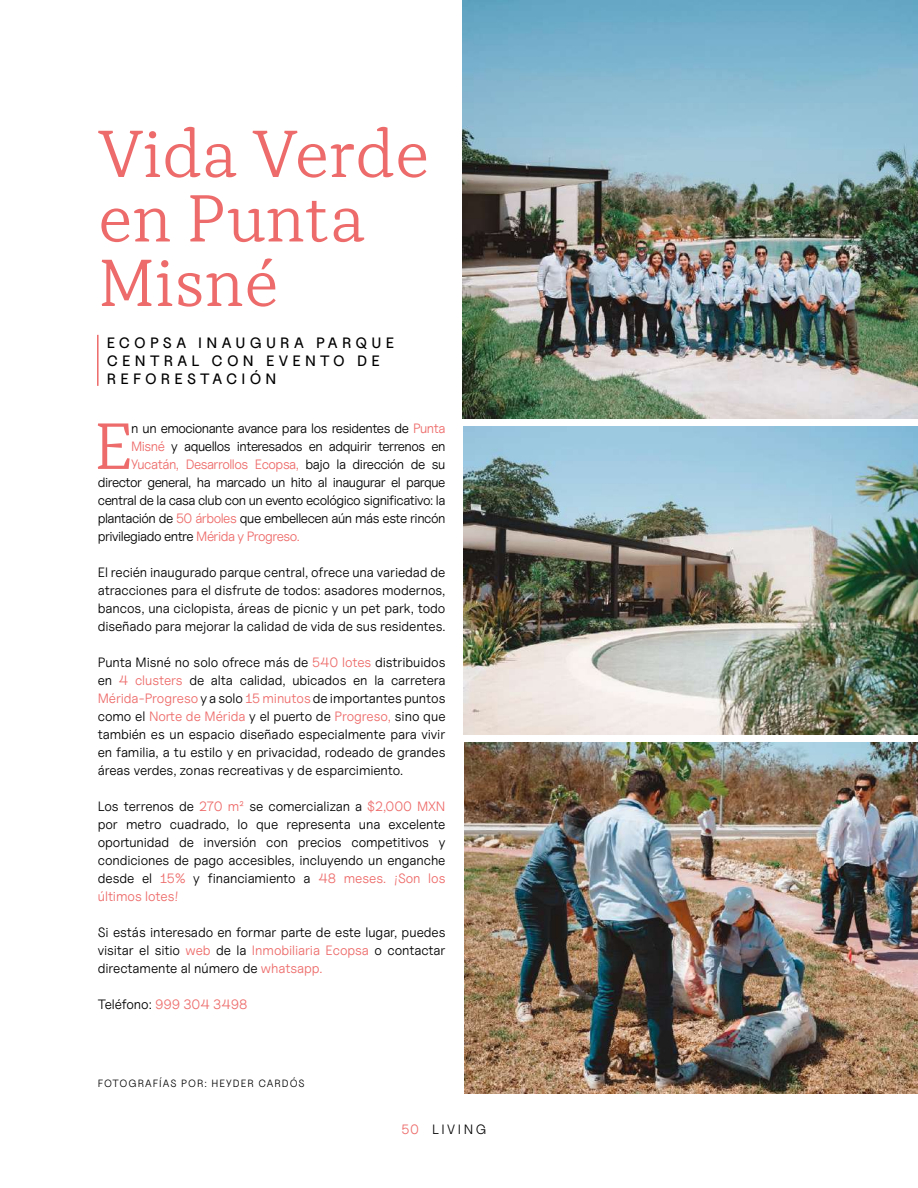
<style>
.page{position:relative;width:918px;height:1188px;background:#fff}
.page>*{position:absolute;margin:0;border:0;box-sizing:border-box;transform-origin:0 0}
.t1{font:300 66px/64.5px "TT Tricks";color:#ed6b6a}
.t2{font:300 64.95px "TT Tricks";color:#ed6b6a}
.t3{font:15px/18px "Uncut Sans Medium";letter-spacing:.28em;color:#000}
.t4{font:13.5px/18px "Uncut Sans Book";letter-spacing:-.03em;color:#000;text-align:justify}
.t5{font:13.5px "Uncut Sans Book";letter-spacing:-.03em;color:#ed6b6a}
.t6{font:13.5px "Uncut Sans Book";letter-spacing:-.01em;color:#ed6b6a}
.t7{font:13.5px "Uncut Sans Book";letter-spacing:.19em;color:#000}
.t8{font:10.5px "Uncut Sans Book";letter-spacing:.09em;color:#000}
.s1{color:#ed6b6a}
.s2{color:#000}
</style>
<div class="page">
<img style="left:463px;top:0;width:455px;height:419px">
<img style="left:464px;top:427px;width:454px;height:308px">
<img style="left:464px;top:742px;width:454px;height:352px">
<hr style="left:97px;top:335px;width:2px;height:51px;background:#ed6b6a">
<h1 class="t1" style="left:98px;top:121px;width:333px">Vida Verde en Punta<br>Misné</h1>
<p class="t3" style="left:107px;top:334px;width:289px">ECOPSA INAUGURA PARQUE<br>CENTRAL CON EVENTO DE<br>REFORESTACIÓN</p>
<h2 class="t2" style="left:94px;top:406px;width:41px">E</h2>
<p class="t4" style="left:131px;top:419px;width:316px">n un emocionante avance para los residentes de <span class="s1">Punta</span></p>
<p class="t4" style="left:131px;top:437px;width:316px"><span class="s1">Misné</span> y aquellos interesados en adquirir terrenos en</p>
<p class="t5" style="left:131px;top:456px;width:316px">Yucatán, Desarrollos Ecopsa, <span class="s2">bajo la dirección de su</span></p>
<p class="t4" style="left:98px;top:473px;width:349px">director general, ha marcado un hito al inaugurar el parque</p>
<p class="t4" style="left:98px;top:491px;width:349px">central de la casa club con un evento ecológico significativo: la</p>
<p class="t4" style="left:98px;top:509px;width:349px">plantación de <span class="s1">50 árboles</span> que embellecen aún más este rincón</p>
<p class="t4" style="left:98px;top:527px;width:204px">privilegiado entre <span class="s1">Mérida y Progreso.</span></p>
<p class="t4" style="left:98px;top:563px;width:349px">El recién inaugurado parque central, ofrece una variedad de atracciones para el disfrute de todos: asadores modernos, bancos, una ciclopista, áreas de picnic y un pet park, todo diseñado para mejorar la calidad de vida de sus residentes.</p>
<p class="t4" style="left:98px;top:653px;width:349px">Punta Misné no solo ofrece más de <span class="s1">540 lotes</span> distribuidos en <span class="s1">4 clusters</span> de alta calidad, ubicados en la carretera <span class="s1">Mérida-Progreso</span> y a solo <span class="s1">15 minutos</span> de importantes puntos como el <span class="s1">Norte de Mérida</span> y el puerto de <span class="s1">Progreso,</span> sino que también es un espacio diseñado especialmente para vivir en familia, a tu estilo y en privacidad, rodeado de grandes áreas verdes, zonas recreativas y de esparcimiento.</p>
<p class="t4" style="left:98px;top:797px;width:349px">Los terrenos de <span class="s1">270 m²</span> se comercializan a <span class="s1">$2,000 MXN </span>por metro cuadrado, lo que representa una excelente oportunidad de inversión con precios competitivos y condiciones de pago accesibles, incluyendo un enganche desde el <span class="s1">15%</span> y financiamiento a <span class="s1">48 meses. ¡Son los últimos lotes!</span></p>
<p class="t4" style="left:98px;top:923px;width:349px">Si estás interesado en formar parte de este lugar, puedes visitar el sitio <span class="s1">web</span> de la <span class="s1">Inmobiliaria Ecopsa</span> o contactar directamente al número de <span class="s1">whatsapp.</span></p>
<p class="t6" style="left:98px;top:996px;width:151px"><span class="s2">Teléfono:</span> 999 304 3498</p>
<p class="t8" style="left:98px;top:1076px;width:208px">FOTOGRAFÍAS POR: HEYDER CARDÓS</p>
<p class="t7" style="left:401px;top:1121px;width:86px"><span class="s1">50</span> LIVING</p>
</div>
